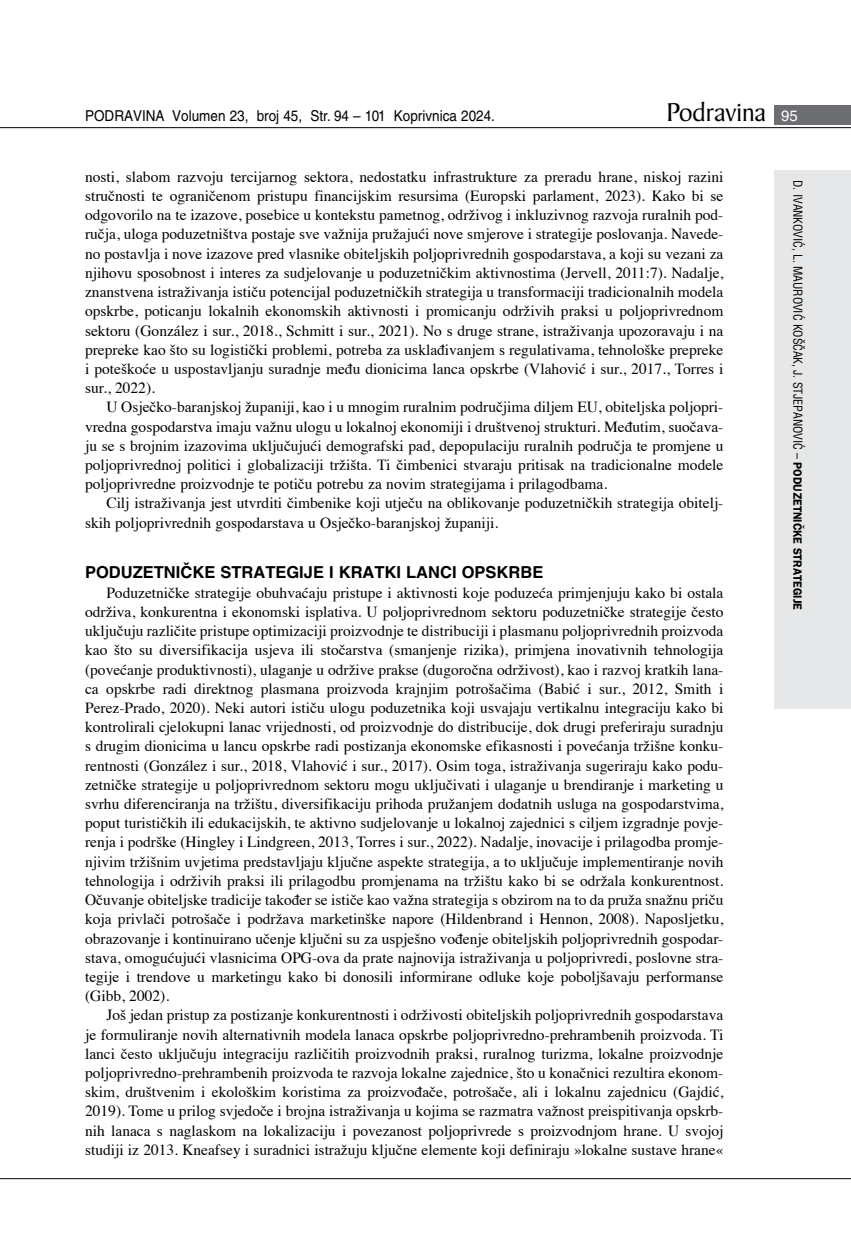
<style>
.page{position:relative;width:851px;height:1234px;background:#fff}
.page>*{position:absolute;margin:0;border:0;box-sizing:border-box;transform-origin:0 0}
.t1{font:27.6px "Baker Signet BT";color:#000}
.t2{font:700 16.5px "Helvetica LT Skin 29";color:#000}
.t3{font:15.45px/19.2px "Times";color:#000;text-align:justify}
.t4{font:15px "Helvetica LT Skin 29";color:#000;scale:.9 1}
.t5{font:condensed 12px "Helvetica LT Skin 29";letter-spacing:-.005em;color:#000}
.s1{font-family:"Helvetica LT Skin 29";font-size:15px;color:#fff}
.s2{font-family:"ITC Franklin Gothic Skin 29";font-weight:600;font-stretch:normal}
</style>
<div class="page">
<div style="left:774px;top:170px;width:76px;height:538px;background:#e6e7e8"></div>
<div style="left:774px;top:105px;width:76px;height:19px;background:#6d6e71"></div>
<hr style="left:0;top:127px;width:850px;height:1px;background:#000">
<hr style="left:0;top:1177px;width:850px;height:1px;background:#000">
<p class="t4" style="left:85px;top:107px;width:457px">PODRAVINA Volumen 23, broj 45, Str. 94 – 101 Koprivnica 2024.</p>
<h1 class="t1" style="left:666px;top:95px;width:133px">Podravina <span class="s1">95</span></h1>
<p class="t3" style="left:85px;top:166px;width:639px">nosti, slabom razvoju tercijarnog sektora, nedostatku infrastrukture za preradu hrane, niskoj razini stručnosti te ograničenom pristupu financijskim resursima (Europski parlament, 2023). Kako bi se odgovorilo na te izazove, posebice u kontekstu pametnog, održivog i inkluzivnog razvoja ruralnih pod&shy;ručja, uloga poduzetništva postaje sve važnija pružajući nove smjerove i strategije poslovanja. Navede&shy;no postavlja i nove izazove pred vlasnike obiteljskih poljoprivrednih gospodarstava, a koji su vezani za njihovu sposobnost i interes za sudjelovanje u poduzetničkim aktivnostima (Jervell, 2011:7). Nadalje, znanstvena istraživanja ističu potencijal poduzetničkih strategija u transformaciji tradicionalnih modela opskrbe, poticanju lokalnih ekonomskih aktivnosti i promicanju održivih praksi u poljoprivrednom sektoru (González i sur., 2018., Schmitt i sur., 2021). No s druge strane, istraživanja upozoravaju i na prepreke kao što su logistički problemi, potreba za usklađivanjem s regulativama, tehnološke prepreke i poteškoće u uspostavljanju suradnje među dionicima lanca opskrbe (Vlahović i sur., 2017., Torres i sur., 2022).</p>
<p class="t3" style="left:85px;top:396px;width:639px;text-indent:21px">U Osječko-baranjskoj županiji, kao i u mnogim ruralnim područjima diljem EU, obiteljska poljopri&shy;vredna gospodarstva imaju važnu ulogu u lokalnoj ekonomiji i društvenoj strukturi. Međutim, suočava&shy;ju se s brojnim izazovima uključujući demografski pad, depopulaciju ruralnih područja te promjene u poljoprivrednoj politici i globalizaciji tržišta. Ti čimbenici stvaraju pritisak na tradicionalne modele poljoprivredne proizvodnje te potiču potrebu za novim strategijama i prilagodbama.</p>
<p class="t3" style="left:85px;top:492px;width:639px;text-indent:21px">Cilj istraživanja jest utvrditi čimbenike koji utječu na oblikovanje poduzetničkih strategija obitelj&shy;skih poljoprivrednih gospodarstava u Osječko-baranjskoj županiji.</p>
<p class="t2" style="left:85px;top:562px;width:459px">PODUZETNIČKE STRATEGIJE I KRATKI LANCI OPSKRBE</p>
<p class="t3" style="left:85px;top:581px;width:639px;text-indent:21px">Poduzetničke strategije obuhvaćaju pristupe i aktivnosti koje poduzeća primjenjuju kako bi ostala održiva, konkurentna i ekonomski isplativa. U poljoprivrednom sektoru poduzetničke strategije često uključuju različite pristupe optimizaciji proizvodnje te distribuciji i plasmanu poljoprivrednih proizvoda kao što su diversifikacija usjeva ili stočarstva (smanjenje rizika), primjena inovativnih tehnologija (povećanje produktivnosti), ulaganje u održive prakse (dugoročna održivost), kao i razvoj kratkih lana&shy;ca opskrbe radi direktnog plasmana proizvoda krajnjim potrošačima (Babić i sur., 2012, Smith i Perez-Prado, 2020). Neki autori ističu ulogu poduzetnika koji usvajaju vertikalnu integraciju kako bi kontrolirali cjelokupni lanac vrijednosti, od proizvodnje do distribucije, dok drugi preferiraju suradnju s drugim dionicima u lancu opskrbe radi postizanja ekonomske efikasnosti i povećanja tržišne konku&shy;rentnosti (González i sur., 2018, Vlahović i sur., 2017). Osim toga, istraživanja sugeriraju kako podu&shy;zetničke strategije u poljoprivrednom sektoru mogu uključivati i ulaganje u brendiranje i marketing u svrhu diferenciranja na tržištu, diversifikaciju prihoda pružanjem dodatnih usluga na gospodarstvima, poput turističkih ili edukacijskih, te aktivno sudjelovanje u lokalnoj zajednici s ciljem izgradnje povje&shy;renja i podrške (Hingley i Lindgreen, 2013, Torres i sur., 2022). Nadalje, inovacije i prilagodba promje&shy;njivim tržišnim uvjetima predstavljaju ključne aspekte strategija, a to uključuje implementiranje novih tehnologija i održivih praksi ili prilagodbu promjenama na tržištu kako bi se održala konkurentnost.<br>Očuvanje obiteljske tradicije također se ističe kao važna strategija s obzirom na to da pruža snažnu priču koja privlači potrošače i podržava marketinške napore (Hildenbrand i Hennon, 2008). Naposljetku, obrazovanje i kontinuirano učenje ključni su za uspješno vođenje obiteljskih poljoprivrednih gospodar&shy;stava, omogućujući vlasnicima OPG-ova da prate najnovija istraživanja u poljoprivredi, poslovne stra&shy;tegije i trendove u marketingu kako bi donosili informirane odluke koje poboljšavaju performanse (Gibb, 2002).</p>
<p class="t3" style="left:85px;top:1004px;width:639px;text-indent:21px">Još jedan pristup za postizanje konkurentnosti i održivosti obiteljskih poljoprivrednih gospodarstava je formuliranje novih alternativnih modela lanaca opskrbe poljoprivredno-prehrambenih proizvoda. Ti lanci često uključuju integraciju različitih proizvodnih praksi, ruralnog turizma, lokalne proizvodnje poljoprivredno-prehrambenih proizvoda te razvoja lokalne zajednice, što u konačnici rezultira ekonom&shy;skim, društvenim i ekološkim koristima za proizvođače, potrošače, ali i lokalnu zajednicu (Gajdić, 2019). Tome u prilog svjedoče i brojna istraživanja u kojima se razmatra važnost preispitivanja opskrb&shy;nih lanaca s naglaskom na lokalizaciju i povezanost poljoprivrede s proizvodnjom hrane. U svojoj studiji iz 2013. Kneafsey i suradnici istražuju ključne elemente koji definiraju »lokalne sustave hrane«</p>
<p class="t5" style="left:805px;top:180px;width:431px;rotate:90deg">D. IVANKOVIĆ, L. MAUROVIĆ KOŠČAK, J. STJEPANOVIĆ – <span class="s2">PODUZETNIČKE STRATEGIJE</span></p>
</div>
